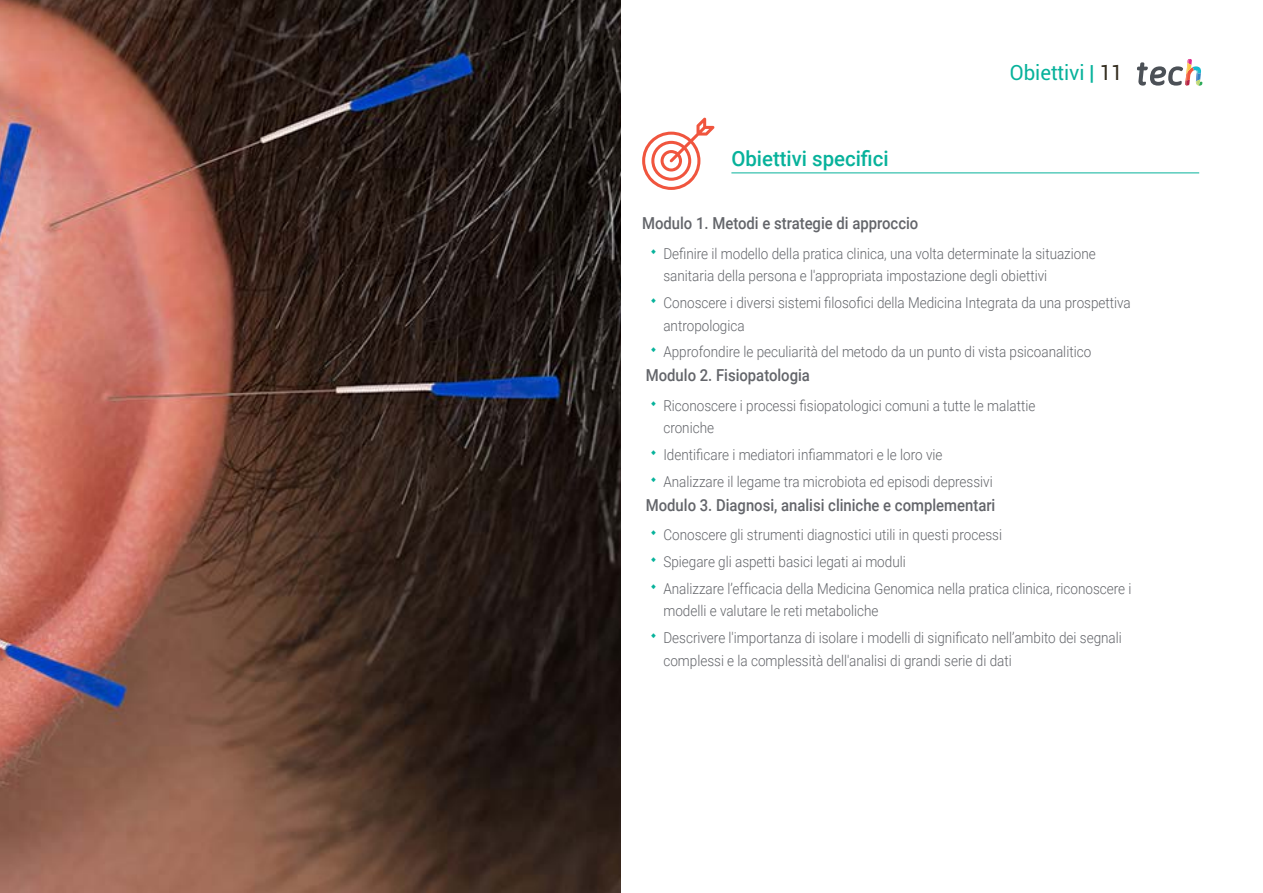
<style>
.page{position:relative;width:1263px;height:893px;background:#fff}
.page>*{position:absolute;margin:0;border:0;box-sizing:border-box;transform-origin:0 0}
.Sección___Pag{font:500 21px "Roboto";color:#07b29b}
.Sección___Pag-2{font:21px "Roboto";color:#07b29b}
.módulos_objetivos{font:500 16.5px "Roboto";color:#63656a;scale:.9 1}
.t1{font:300 15px/22.5px "Roboto";color:#63656a;scale:.9 1}
.s1{color:#342d1f}
</style>
<div class="page">
<img style="left:0;top:0;width:621px;height:893px">
<svg style="left:1137px;top:59px;width:65px;height:27px"></svg>
<hr style="left:731px;top:173px;width:468px;height:1px;background:#07b29b">
<svg style="left:642px;top:118px;width:72px;height:72px"></svg>
<p class="Sección___Pag" style="left:731px;top:143px;width:159px">Obiettivi specifici</p>
<p class="Sección___Pag-2" style="left:1010px;top:57px;width:114px">Obiettivi | <span class="s1">11</span></p>
<p class="módulos_objetivos" style="left:642px;top:212px;width:308px">Modulo 1. Metodi e strategie di approccio</p>
<p class="t1" style="left:663px;top:242px;width:482px">Definire il modello della pratica clinica, una volta determinate la situazione sanitaria della persona e l'appropriata impostazione degli obiettivi</p>
<p class="t1" style="left:663px;top:291px;width:521px">Conoscere i diversi sistemi filosofici della Medicina Integrata da una prospettiva antropologica</p>
<p class="t1" style="left:663px;top:340px;width:477px">Approfondire le peculiarità del metodo da un punto di vista psicoanalitico</p>
<p class="módulos_objetivos" style="left:646px;top:364px;width:184px">Modulo 2. Fisiopatologia</p>
<p class="t1" style="left:663px;top:394px;width:415px">Riconoscere i processi fisiopatologici comuni a tutte le malattie croniche</p>
<p class="t1" style="left:663px;top:443px;width:312px">Identificare i mediatori infiammatori e le loro vie</p>
<p class="t1" style="left:663px;top:470px;width:368px">Analizzare il legame tra microbiota ed episodi depressivi</p>
<p class="módulos_objetivos" style="left:646px;top:493px;width:390px">Modulo 3. Diagnosi, analisi cliniche e complementari</p>
<p class="t1" style="left:663px;top:523px;width:378px">Conoscere gli strumenti diagnostici utili in questi processi</p>
<p class="t1" style="left:663px;top:550px;width:271px">Spiegare gli aspetti basici legati ai moduli</p>
<p class="t1" style="left:663px;top:577px;width:522px">Analizzare l’efficacia della Medicina Genomica nella pratica clinica, riconoscere i modelli e valutare le reti metaboliche</p>
<p class="t1" style="left:663px;top:626px;width:511px">Descrivere l'importanza di isolare i modelli di significato nell’ambito dei segnali complessi e la complessità dell'analisi di grandi serie di dati</p>
</div>
